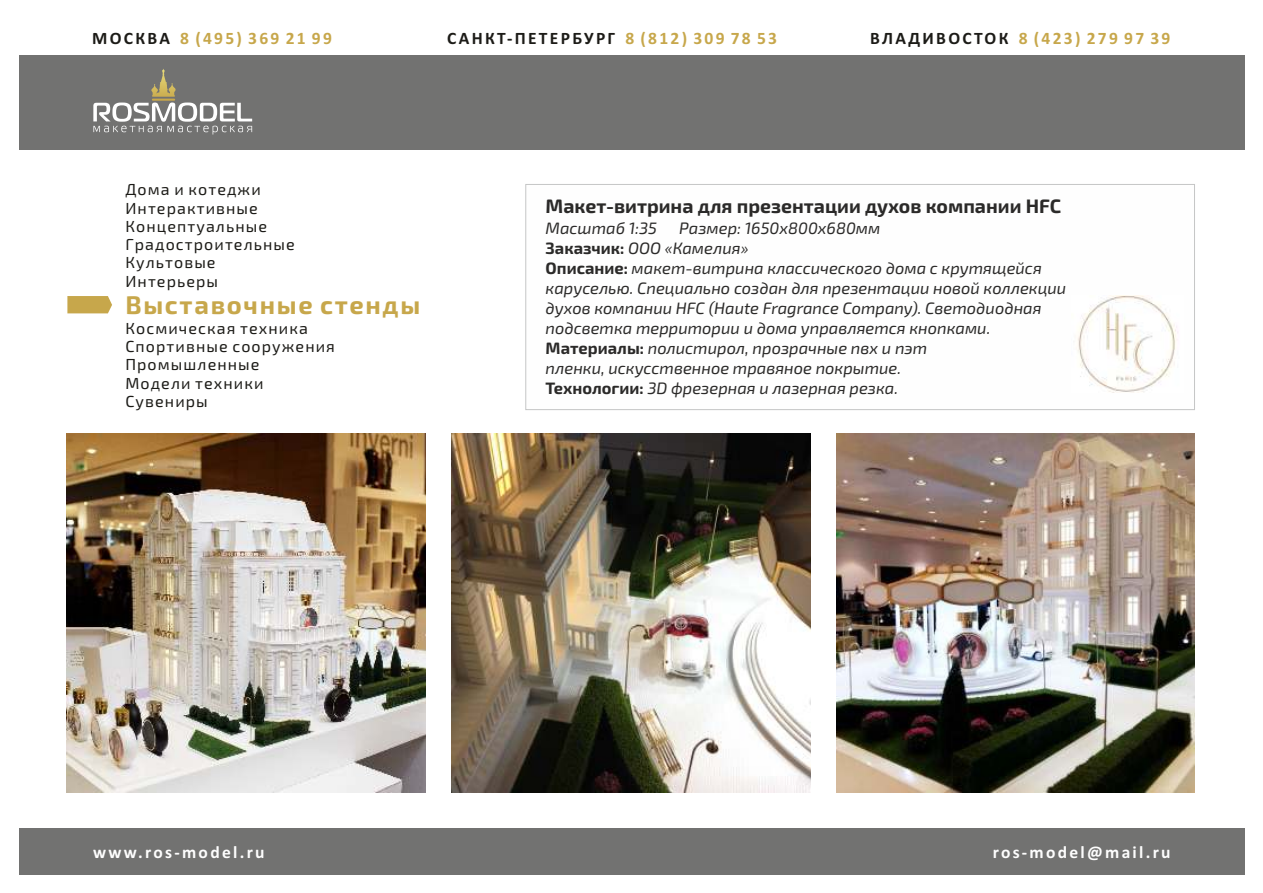
<style>
.page{position:relative;width:1263px;height:893px;background:#fff}
.page>*{position:absolute;margin:0;border:0;box-sizing:border-box;transform-origin:0 0}
.t1{font:700 25.5px "Exo 2.0";letter-spacing:.065em;color:#c7a74b}
.t2{font:700 19.5px "Exo 2.0";color:#2b2a29}
.t3{font:700 17.55px "Calibri";letter-spacing:.13em;color:#c7a74b}
.t4{font:700 17.55px "Calibri";letter-spacing:.13em;color:#fefefe}
.t5{font:700 17.55px "Calibri";letter-spacing:.13em;color:#1c1b17}
.t6{font:italic 16.5px/20.1px "Exo 2.0";color:#2b2a29}
.t7{font:16.05px/18.3px "Exo 2.0";letter-spacing:.07em;color:#1c1b17}
.s1{color:#1c1b17}
.s2{color:#c7a74b}
.s3{font-weight:700;font-style:normal}
</style>
<div class="page">
<svg style="left:67px;top:296px;width:45px;height:17px"></svg>
<svg style="left:525px;top:184px;width:670px;height:226px"></svg>
<div style="left:19px;top:56px;width:1225px;height:94px;background:#727271"></div>
<svg style="left:93px;top:69px;width:159px;height:66px"></svg>
<div style="left:19px;top:828px;width:1225px;height:46px;background:#727271"></div>
<img style="left:836px;top:433px;width:359px;height:359px">
<img style="left:451px;top:433px;width:359px;height:359px">
<img style="left:1071px;top:295px;width:113px;height:98px">
<img style="left:67px;top:433px;width:359px;height:359px">
<p class="t3" style="left:92px;top:30px;width:241px"><span class="s1">МОСКВА</span> 8 (495) 369 21 99</p>
<p class="t5" style="left:447px;top:30px;width:331px">САНКТ-ПЕТЕРБУРГ <span class="s2">8 (812) 309 78 53</span></p>
<p class="t3" style="left:870px;top:30px;width:302px"><span class="s1">ВЛАДИВОСТОК</span> 8 (423) 279 97 39</p>
<p class="t7" style="left:125px;top:182px;width:171px">Дома и котеджи<br>Интерактивные<br>Концептуальные<br>Градостроительные<br>Культовые<br>Интерьеры</p>
<h1 class="t1" style="left:125px;top:296px;width:296px">Выставочные стенды</h1>
<p class="t7" style="left:125px;top:321px;width:211px">Космическая техника<br>Спортивные сооружения<br>Промышленные<br>Модели техники<br>Сувениры</p>
<p class="t2" style="left:546px;top:200px;width:517px">Макет-витрина для презентации духов компании HFC</p>
<p class="t6" style="left:546px;top:219px;width:113px">Масштаб 1:35</p>
<p class="t6" style="left:546px;top:219px;width:522px;text-indent:134px">Размер: 1650х800х680мм<br><span class="s3">Заказчик:</span> ООО «Камелия»<br><span class="s3">Описание:</span> макет-витрина классического дома с крутящейся каруселью. Специально создан для презентации новой коллекции духов компании HFC (Haute Fragrance Company). Светодиодная подсветка территории и дома управляется кнопками.<br><span class="s3">Материалы:</span> полистирол, прозрачные пвх и пэт<br>пленки, искусственное травяное покрытие.<br><span class="s3">Технологии:</span> 3D фрезерная и лазерная резка.</p>
<p class="t4" style="left:93px;top:845px;width:173px">www.ros-model.ru</p>
<p class="t4" style="left:993px;top:845px;width:179px">ros-model@mail.ru</p>
</div>
